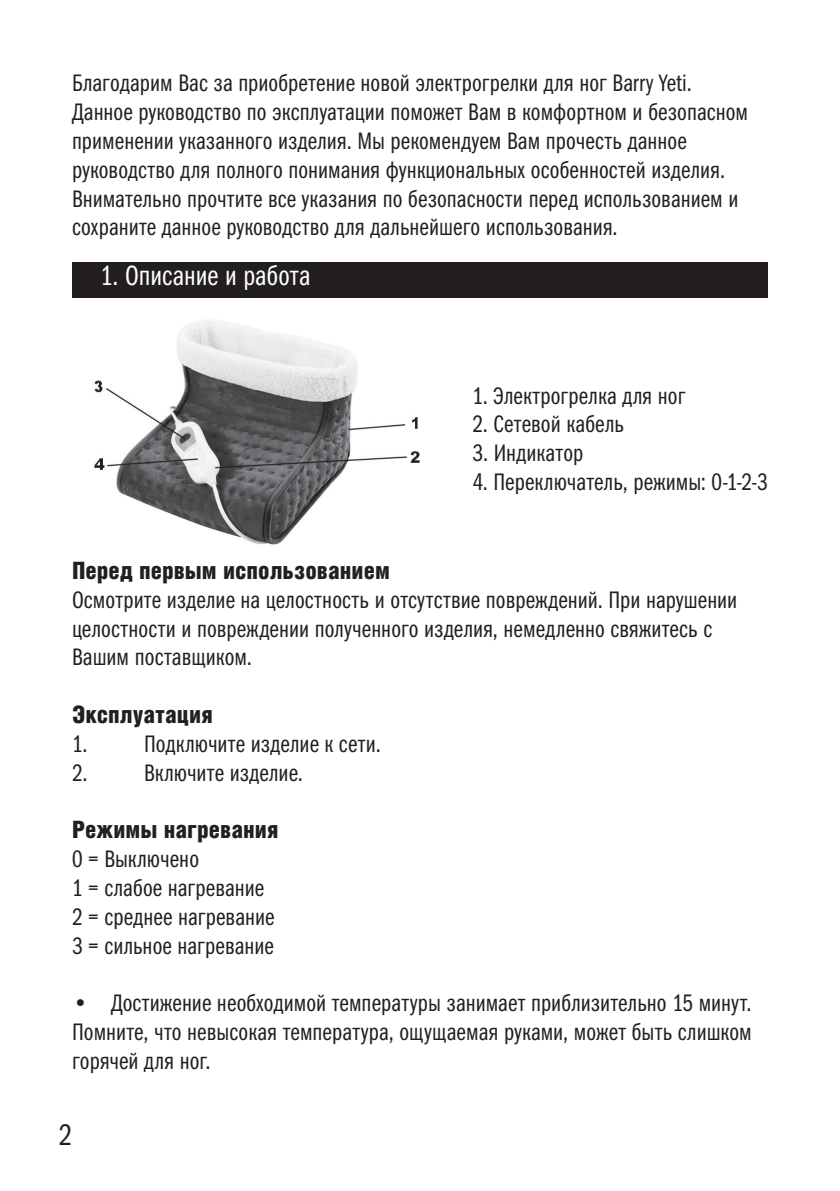
<style>
.page{position:relative;width:840px;height:1191px;background:#fff}
.page>*{position:absolute;margin:0;border:0;box-sizing:border-box;transform-origin:0 0}
.t1{font:30px "Franklin Gothic Book Cmp C";color:#231f20}
.t2{font:28px "Franklin Gothic Book Cmp C";color:#fff}
.t3{font:24px/28.8px "Franklin Gothic Book Cmp C";letter-spacing:.005em;color:#231f20}
.t4{font:24px "Helios Cond Black C";color:#231f20}
</style>
<div class="page">
<div style="left:72px;top:262px;width:695px;height:36px;background:#231f20"></div>
<img style="left:94px;top:320px;width:326px;height:225px">
<p class="t3" style="left:72px;top:69px;width:677px">Благодарим Вас за приобретение новой электрогрелки для ног Barry Yeti.<br>Данное руководство по эксплуатации поможет Вам в комфортном и безопасном применении указанного изделия. Мы рекомендуем Вам прочесть данное руководство для полного понимания функциональных особенностей изделия.<br>Внимательно прочтите все указания по безопасности перед использованием и сохраните данное руководство для дальнейшего использования.</p>
<p class="t2" style="left:100px;top:260px;width:211px">1. Описание и работа</p>
<p class="t3" style="left:472px;top:381px;width:214px">1. Электрогрелка для ног</p>
<p class="t3" style="left:472px;top:410px;width:153px">2. Сетевой кабель</p>
<p class="t3" style="left:472px;top:438px;width:112px">3. Индикатор</p>
<p class="t3" style="left:472px;top:467px;width:297px">4. Переключатель, режимы: 0-1-2-3</p>
<p class="t4" style="left:72px;top:557px;width:319px">Перед первым использованием</p>
<p class="t3" style="left:72px;top:585px;width:666px">Осмотрите изделие на целостность и отсутствие повреждений. При нарушении целостности и повреждении полученного изделия, немедленно свяжитесь с<br>Вашим поставщиком.</p>
<p class="t4" style="left:72px;top:701px;width:142px">Эксплуатация</p>
<p class="t3" style="left:72px;top:729px;width:310px">1. Подключите изделие к сети.</p>
<p class="t3" style="left:72px;top:758px;width:232px">2. Включите изделие.</p>
<p class="t4" style="left:72px;top:816px;width:208px">Режимы нагревания</p>
<p class="t3" style="left:72px;top:844px;width:128px">0 = Выключено</p>
<p class="t3" style="left:72px;top:873px;width:193px">1 = слабое нагревание</p>
<p class="t3" style="left:72px;top:902px;width:204px">2 = среднее нагревание</p>
<p class="t3" style="left:72px;top:930px;width:203px">3 = сильное нагревание</p>
<p class="t3" style="left:72px;top:988px;width:680px;text-align:justify">• Достижение необходимой температуры занимает приблизительно 15 минут.<br>Помните, что невысокая температура, ощущаемая руками, может быть слишком горячей для ног.</p>
<p class="t1" style="left:59px;top:1118px;width:15px">2</p>
</div>
